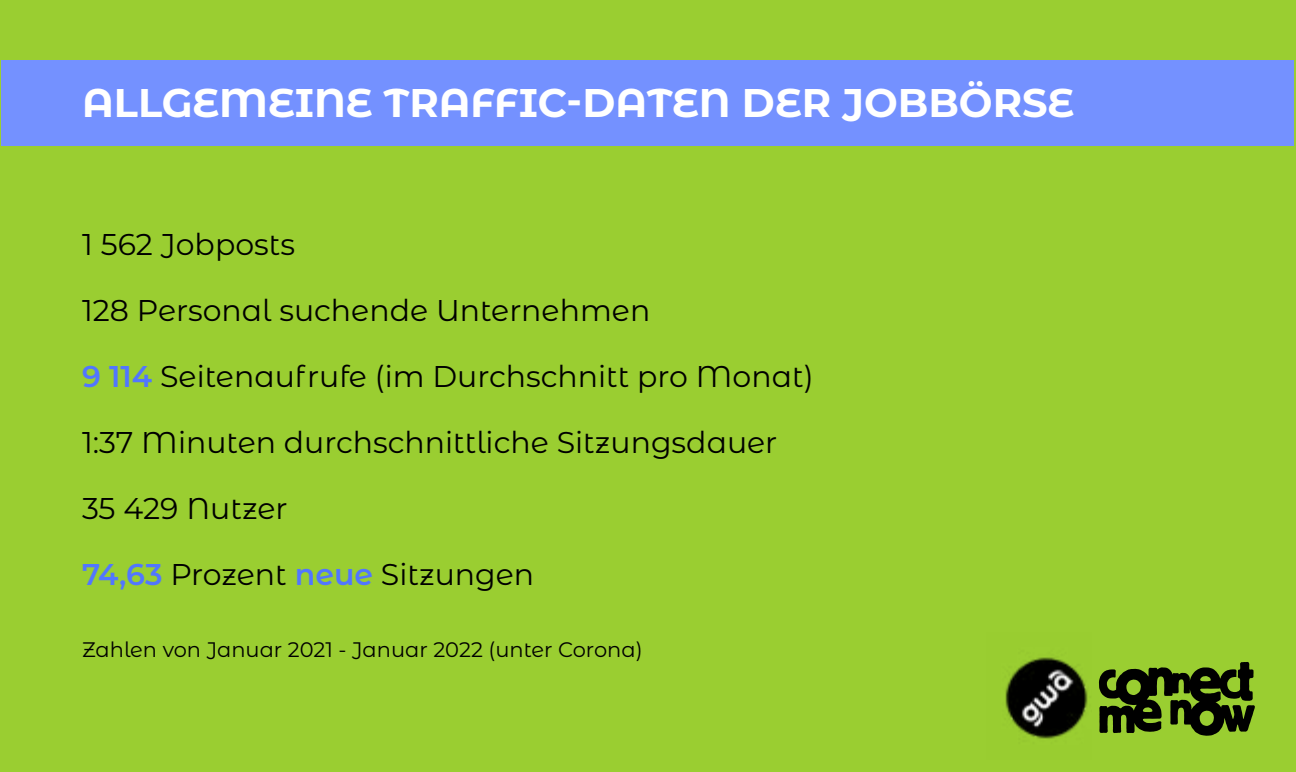
<style>
.page{position:relative;width:1296px;height:772px;background:#9ace31}
.page>*{position:absolute;margin:0;border:0;box-sizing:border-box;transform-origin:0 0}
.t1{font:700 40px "Montserrat Alternates";color:#fff}
.t2{font:30px "Montserrat Alternates";color:#000}
.t3{font:21px "Montserrat Alternates";color:#000}
.s1{font-weight:600;color:#5176ff}
</style>
<div class="page">
<svg style="left:1099px;top:662px;width:156px;height:74px"></svg>
<img style="left:1005px;top:657px;width:83px;height:82px">
<div style="left:2px;top:60px;width:1292px;height:86px;background:#7491ff"></div>
<h1 class="t1" style="left:82px;top:74px;width:994px">ALLGEMEINE TRAFFIC-DATEN DER JOBBÖRSE</h1>
<p class="t2" style="left:82px;top:223px;width:215px">1 562 Jobposts</p>
<p class="t2" style="left:82px;top:289px;width:570px">128 Personal suchende Unternehmen</p>
<p class="t2" style="left:82px;top:355px;width:733px"><span class="s1">9 114</span> Seitenaufrufe (im Durchschnitt pro Monat)</p>
<p class="t2" style="left:82px;top:421px;width:697px">1:37 Minuten durchschnittliche Sitzungsdauer</p>
<p class="t2" style="left:82px;top:487px;width:207px">35 429 Nutzer</p>
<p class="t2" style="left:82px;top:553px;width:454px"><span class="s1">74,63</span> Prozent <span class="s1">neue</span> Sitzungen</p>
<p class="t3" style="left:82px;top:635px;width:562px">Zahlen von Januar 2021 - Januar 2022 (unter Corona)</p>
</div>
